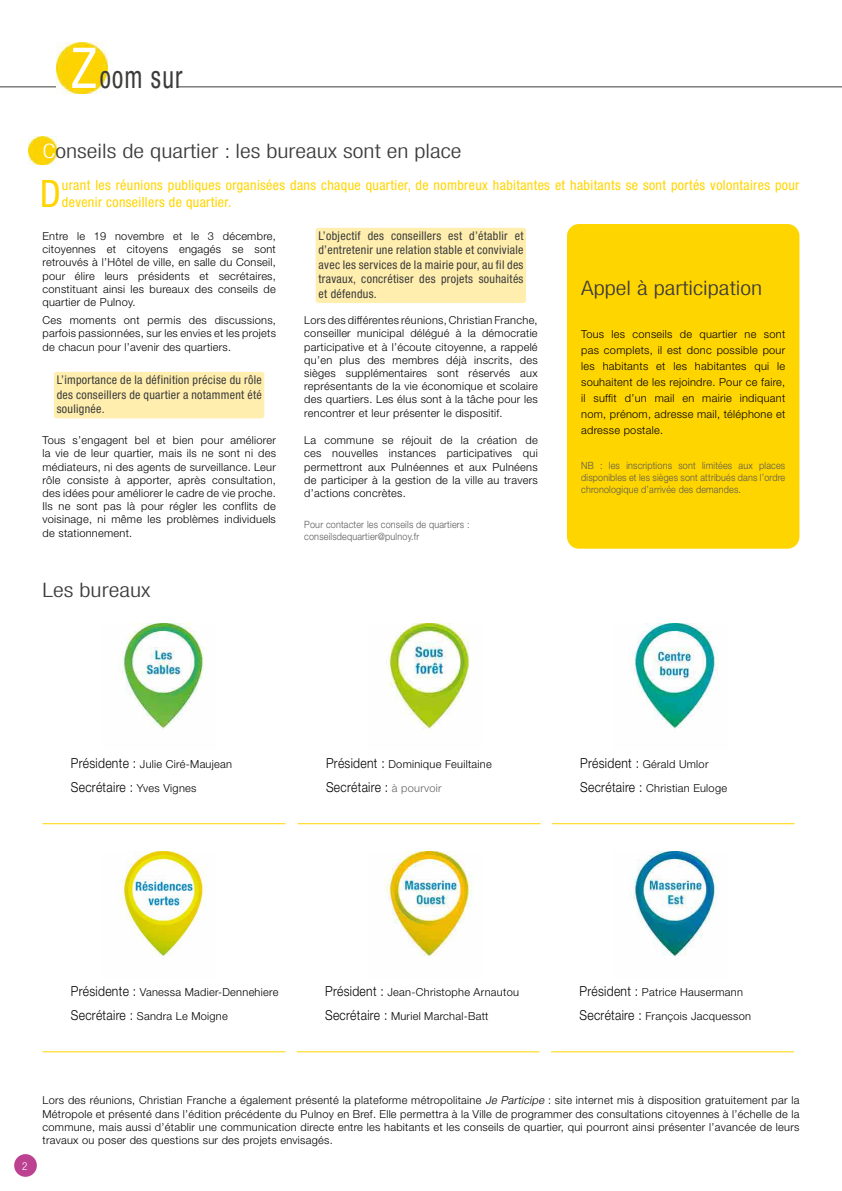
<style>
.page{position:relative;width:842px;height:1191px;background:#fff}
.page>*{position:absolute;margin:0;border:0;box-sizing:border-box;transform-origin:0 0}
.t1{font:condensed 37.8px "Helvetica Neue LT";color:#ffd500}
.t2{font:condensed 31.2px "Helvetica Neue LT";letter-spacing:.05em;color:#3c3c3b;scale:.8 1}
.t3{font:300 condensed 20px "Helvetica Neue LT";color:#3c3c3b;scale:1.25 1}
.t4{font:condensed 14px/17px "Helvetica Neue LT";letter-spacing:.025em;color:#ffd500}
.t5{font:300 13.8px "Helvetica Neue LT";letter-spacing:.025em;color:#000;scale:.88 1}
.t6{font:condensed 12px/14.4px "Helvetica Neue LT";letter-spacing:.025em;color:#3c3c3b;text-align:justify}
.t7{font:300 11px/13.2px "Helvetica Neue LT";letter-spacing:.025em;color:#000;text-align:justify}
.t8{font:300 condensed 11px "Helvetica Neue LT";color:#fff}
.t9{font:300 10px/12px "Helvetica Neue LT";letter-spacing:.02em;color:#575756;scale:.9 1}
.s1{font-size:56.2px;color:#fff}
.s2{color:#fff}
.s3{font-size:13.8px}
.s4{font-size:11px}
.s5{font-size:11px;color:#646363}
.s6{font-style:italic}
</style>
<div class="page">
<div style="left:14px;top:1154px;width:23px;height:22px;background:#bd4191;border-radius:50%"></div>
<hr style="left:0;top:86px;width:72px;height:1px;background:#3c3c3b">
<img style="left:57px;top:43px;width:51px;height:51px">
<hr style="left:178px;top:86px;width:664px;height:1px;background:#3c3c3b">
<img style="left:28px;top:136px;width:29px;height:28px">
<div style="left:54px;top:372px;width:210px;height:46px;background:#ffeeae;border-radius:3px"></div>
<div style="left:316px;top:228px;width:210px;height:75px;background:#ffeeae;border-radius:3px"></div>
<div style="left:567px;top:224px;width:232px;height:325px;background:#ffd500;border-radius:12px"></div>
<img style="left:386px;top:623px;width:84px;height:110px">
<img style="left:629px;top:623px;width:89px;height:106px">
<img style="left:631px;top:851px;width:87px;height:106px">
<img style="left:384px;top:851px;width:89px;height:105px">
<img style="left:120px;top:851px;width:86px;height:105px">
<img style="left:118px;top:623px;width:88px;height:106px">
<hr style="left:43px;top:823px;width:242px;height:1px;background:#ffd500">
<hr style="left:298px;top:823px;width:242px;height:1px;background:#ffd500">
<hr style="left:552px;top:823px;width:243px;height:1px;background:#ffd500">
<hr style="left:43px;top:1051px;width:242px;height:1px;background:#ffd500">
<hr style="left:297px;top:1051px;width:243px;height:1px;background:#ffd500">
<hr style="left:551px;top:1051px;width:243px;height:1px;background:#ffd500">
<h2 class="t2" style="left:71px;top:59px;width:141px"><span class="s1">Z</span>oom sur</h2>
<h3 class="t3" style="left:43px;top:140px;width:337px"><span class="s2">C</span>onseils de quartier : les bureaux sont en place</h3>
<h1 class="t1" style="left:40px;top:171px;width:23px">D</h1>
<p class="t4" style="left:62px;top:176px;width:739px">urant les réunions publiques organisées dans chaque quartier, de nombreux habitantes et habitants se sont portés volontaires pour devenir conseillers de quartier.</p>
<p class="t7" style="left:43px;top:229px;width:235px">Entre le 19 novembre et le 3 décembre, citoyennes et citoyens engagés se sont retrouvés à l’Hôtel de ville, en salle du Conseil, pour élire leurs présidents et secrétaires, constituant ainsi les bureaux des conseils de quartier de Pulnoy.</p>
<p class="t7" style="left:43px;top:313px;width:235px">Ces moments ont permis des discussions, parfois passionnées, sur les envies et les projets de chacun pour l’avenir des quartiers.</p>
<p class="t6" style="left:57px;top:372px;width:207px">L’importance de la définition précise du rôle des conseillers de quartier a notamment été soulignée.</p>
<p class="t7" style="left:43px;top:433px;width:235px">Tous s’engagent bel et bien pour améliorer la vie de leur quartier, mais ils ne sont ni des médiateurs, ni des agents de surveillance. Leur rôle consiste à apporter, après consultation, des idées pour améliorer le cadre de vie proche.<br>Ils ne sont pas là pour régler les conflits de voisinage, ni même les problèmes individuels de stationnement.</p>
<p class="t6" style="left:318px;top:228px;width:207px">L’objectif des conseillers est d’établir et d’entretenir une relation stable et conviviale avec les services de la mairie pour, au fil des travaux, concrétiser des projets souhaités et défendus.</p>
<p class="t7" style="left:304px;top:313px;width:235px">Lors des différentes réunions, Christian Franche, conseiller municipal délégué à la démocratie participative et à l’écoute citoyenne, a rappelé qu’en plus des membres déjà inscrits, des sièges supplémentaires sont réservés aux représentants de la vie économique et scolaire des quartiers. Les élus sont à la tâche pour les rencontrer et leur présenter le dispositif.</p>
<p class="t7" style="left:304px;top:433px;width:235px">La commune se réjouit de la création de ces nouvelles instances participatives qui permettront aux Pulnéennes et aux Pulnéens de participer à la gestion de la ville au travers d’actions concrètes.</p>
<p class="t9" style="left:304px;top:518px;width:185px">Pour contacter les conseils de quartiers : conseilsdequartier@pulnoy.fr</p>
<h3 class="t3" style="left:581px;top:277px;width:146px">Appel à participation</h3>
<p class="t7" style="left:581px;top:326px;width:206px;line-height:16px">Tous les conseils de quartier ne sont pas complets, il est donc possible pour les habitants et les habitantes qui le souhaitent de les rejoindre. Pour ce faire, il suffit d’un mail en mairie indiquant nom, prénom, adresse mail, téléphone et adresse postale.</p>
<p class="t9" style="left:581px;top:459px;width:228px;text-align:justify">NB : les inscriptions sont limitées aux places disponibles et les sièges sont attribués dans l’ordre chronologique d’arrivée des demandes.</p>
<h3 class="t3" style="left:43px;top:578px;width:88px">Les bureaux</h3>
<p class="t7" style="left:71px;top:757px;width:163px"><span class="s3">Présidente :</span> Julie Ciré-Maujean</p>
<p class="t5" style="left:71px;top:779px;width:144px">Secrétaire : <span class="s4">Yves Vignes</span></p>
<p class="t7" style="left:326px;top:757px;width:167px"><span class="s3">Président :</span> Dominique Feuiltaine</p>
<p class="t5" style="left:326px;top:779px;width:133px">Secrétaire : <span class="s5">à pourvoir</span></p>
<p class="t7" style="left:580px;top:752px;width:148px;line-height:24px"><span class="s3">Président :</span> Gérald Umlor<br><span class="s3">Secrétaire :</span> Christian Euloge</p>
<p class="t7" style="left:71px;top:980px;width:209px;line-height:24px"><span class="s3">Présidente :</span> Vanessa Madier-Dennehiere<br><span class="s3">Secrétaire :</span> Sandra Le Moigne</p>
<p class="t7" style="left:325px;top:980px;width:195px;line-height:24px"><span class="s3">Président :</span> Jean-Christophe Arnautou<br><span class="s3">Secrétaire :</span> Muriel Marchal-Batt</p>
<p class="t7" style="left:579px;top:980px;width:173px;line-height:24px"><span class="s3">Président :</span> Patrice Hausermann<br><span class="s3">Secrétaire :</span> François Jacquesson</p>
<p class="t8" style="left:22px;top:1159px;width:7px">2</p>
<p class="t7" style="left:43px;top:1093px;width:758px">Lors des réunions, Christian Franche a également présenté la plateforme métropolitaine <span class="s6">Je Participe</span> : site internet mis à disposition gratuitement par la Métropole et présenté dans l’édition précédente du Pulnoy en Bref. Elle permettra à la Ville de programmer des consultations citoyennes à l’échelle de la commune, mais aussi d’établir une communication directe entre les habitants et les conseils de quartier, qui pourront ainsi présenter l’avancée de leurs travaux ou poser des questions sur des projets envisagés.</p>
</div>
